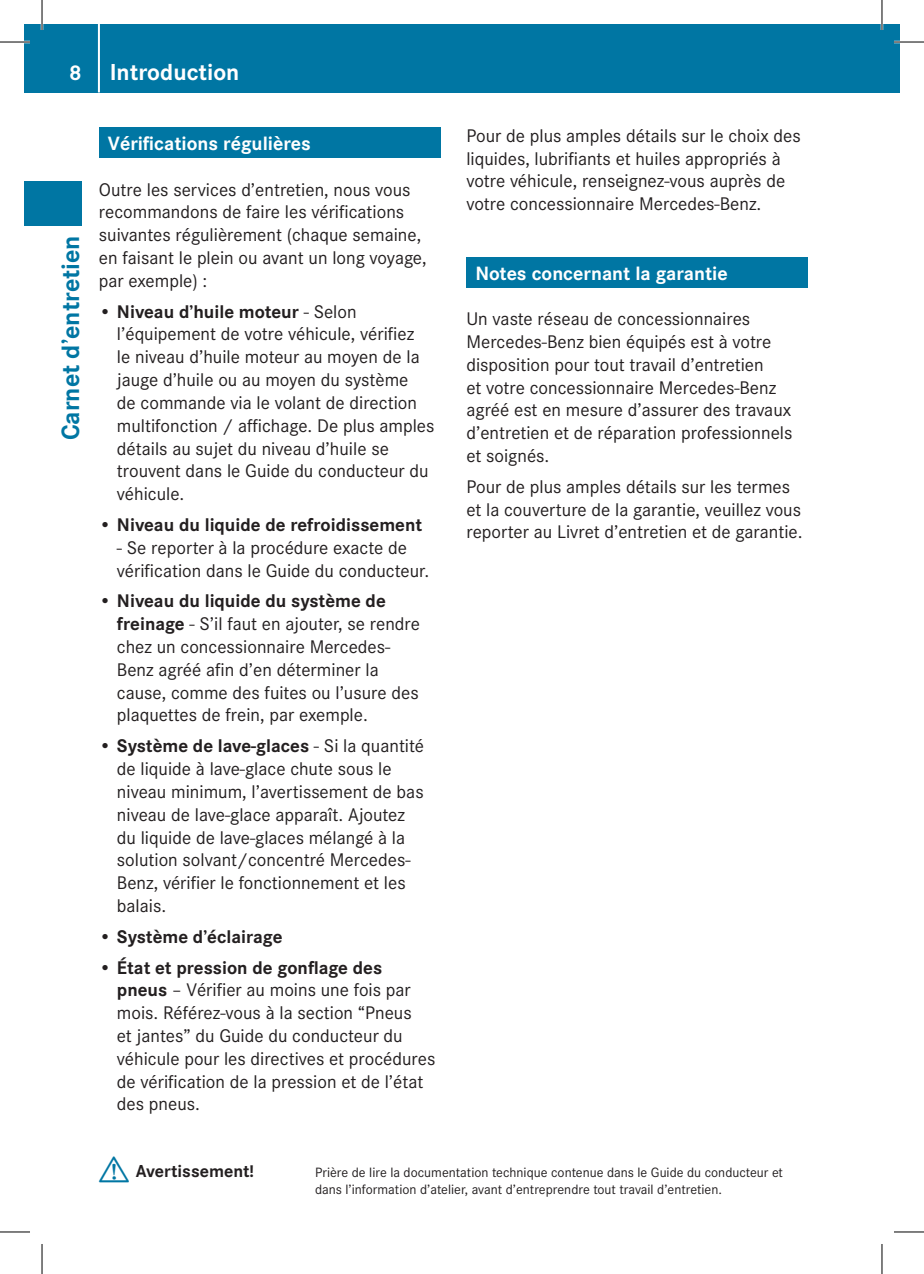
<style>
.page{position:relative;width:924px;height:1274px;background:#fff}
.page>*{position:absolute;margin:0;border:0;box-sizing:border-box;transform-origin:0 0}
.t1{font:700 26px "Corporate S";color:#0076a3}
.t2{font:700 24px "Corporate S";color:#fff}
.t3{font:700 22px "Corporate S";color:#fff}
.t4{font:700 20px "Corporate S";color:#fff}
.Paragraph_Style_2{font:19px/22.8px "Corporate S";color:#231f20}
.Paragraph_Style_3{font:19px/22.8px "Corporate S";color:#231f20}
.Paragraph_Style_2-2{font:700 19px "Corporate S";color:#231f20}
.t5{font:700 18px "Corporate S";color:#231f20}
.t6{font:14px/16.8px "Corporate S";color:#231f20}
.s1{font-weight:700}
.s2{font-weight:400}
</style>
<div class="page">
<div style="left:24px;top:24px;width:858px;height:68px;background:#0076a3"></div>
<hr style="left:98px;top:24px;width:2px;height:68px;background:#fff">
<div style="left:24px;top:182px;width:58px;height:44px;background:#0076a3"></div>
<div style="left:882px;top:24px;width:18px;height:68px;background:#0076a3"></div>
<div style="left:99px;top:128px;width:341px;height:30px;background:#0076a3"></div>
<div style="left:466px;top:257px;width:342px;height:30px;background:#0076a3"></div>
<hr style="left:0;top:41px;width:30px;height:2px;background:#fff">
<hr style="left:894px;top:41px;width:30px;height:2px;background:#fff">
<hr style="left:41px;top:0;width:2px;height:30px;background:#fff">
<hr style="left:880px;top:0;width:3px;height:30px;background:#fff">
<hr style="left:0;top:42px;width:30px;height:1px;background:#000">
<hr style="left:894px;top:42px;width:30px;height:1px;background:#000">
<hr style="left:0;top:1231px;width:30px;height:1px;background:#000">
<hr style="left:894px;top:1231px;width:30px;height:1px;background:#000">
<hr style="left:42px;top:0;width:1px;height:30px;background:#000">
<hr style="left:42px;top:1243px;width:1px;height:30px;background:#000">
<hr style="left:881px;top:0;width:1px;height:30px;background:#000">
<hr style="left:881px;top:1243px;width:1px;height:30px;background:#000">
<p class="t3" style="left:69px;top:60px;width:14px">8</p>
<p class="t2" style="left:110px;top:58px;width:131px">Introduction</p>
<h1 class="t1" style="left:56px;top:440px;width:206px;rotate:-90deg">Carnet d’entretien</h1>
<p class="t4" style="left:108px;top:132px;width:204px">Vérifications régulières</p>
<p class="Paragraph_Style_3" style="left:99px;top:178px;width:329px">Outre les services d’entretien, nous vous recommandons de faire les vérifications suivantes régulièrement (chaque semaine, en faisant le plein ou avant un long voyage, par exemple) :</p>
<p class="Paragraph_Style_2" style="left:117px;top:300px;width:319px;text-indent:-18px">• <span class="s1">Niveau d’huile moteur</span> - Selon l’équipement de votre véhicule, vérifiez<br>le niveau d’huile moteur au moyen de la jauge d’huile ou au moyen du système<br>de commande via le volant de direction multifonction / affichage. De plus amples détails au sujet du niveau d’huile se trouvent dans le Guide du conducteur du véhicule.</p>
<p class="Paragraph_Style_2-2" style="left:99px;top:514px;width:325px"><span class="s2">•</span> Niveau du liquide de refroidissement</p>
<p class="Paragraph_Style_2" style="left:117px;top:536px;width:311px">- Se reporter à la procédure exacte de vérification dans le Guide du conducteur.</p>
<p class="Paragraph_Style_2" style="left:117px;top:590px;width:305px;text-indent:-18px">• <span class="s1">Niveau du liquide du système de freinage</span> - S’il faut en ajouter, se rendre chez un concessionnaire Mercedes-Benz agréé afin d’en déterminer la cause, comme des fuites ou l’usure des plaquettes de frein, par exemple.</p>
<p class="Paragraph_Style_2" style="left:117px;top:734px;width:309px;text-indent:-18px">• <span class="s1">Système de lave-glaces</span> - Si la quantité de liquide à lave-glace chute sous le niveau minimum, l’avertissement de bas niveau de lave-glace apparaît. Ajoutez du liquide de lave-glaces mélangé à la solution solvant/concentré Mercedes-Benz, vérifier le fonctionnement et les balais.</p>
<p class="Paragraph_Style_2-2" style="left:99px;top:925px;width:185px"><span class="s2">•</span> Système d’éclairage</p>
<p class="Paragraph_Style_2" style="left:117px;top:956px;width:320px;text-indent:-18px">• <span class="s1">État et pression de gonflage des pneus</span> – Vérifier au moins une fois par mois. Référez-vous à la section “Pneus<br>et jantes” du Guide du conducteur du véhicule pour les directives et procédures de vérification de la pression et de l’état des pneus.</p>
<p class="Paragraph_Style_3" style="left:466px;top:124px;width:336px">Pour de plus amples détails sur le choix des liquides, lubrifiants et huiles appropriés à votre véhicule, renseignez-vous auprès de votre concessionnaire Mercedes-Benz.</p>
<p class="t4" style="left:475px;top:261px;width:254px">Notes concernant la garantie</p>
<p class="Paragraph_Style_3" style="left:466px;top:307px;width:327px">Un vaste réseau de concessionnaires Mercedes-Benz bien équipés est à votre disposition pour tout travail d’entretien<br>et votre concessionnaire Mercedes-Benz agréé est en mesure d’assurer des travaux d’entretien et de réparation professionnels et soignés.</p>
<p class="Paragraph_Style_3" style="left:466px;top:475px;width:336px">Pour de plus amples détails sur les termes et la couverture de la garantie, veuillez vous reporter au Livret d’entretien et de garantie.</p>
<p class="t5" style="left:136px;top:1160px;width:120px">Avertissement!</p>
<p class="t6" style="left:315px;top:1164px;width:469px">Prière de lire la documentation technique contenue dans le Guide du conducteur et dans l’information d’atelier, avant d’entreprendre tout travail d’entretien.</p>
</div>
